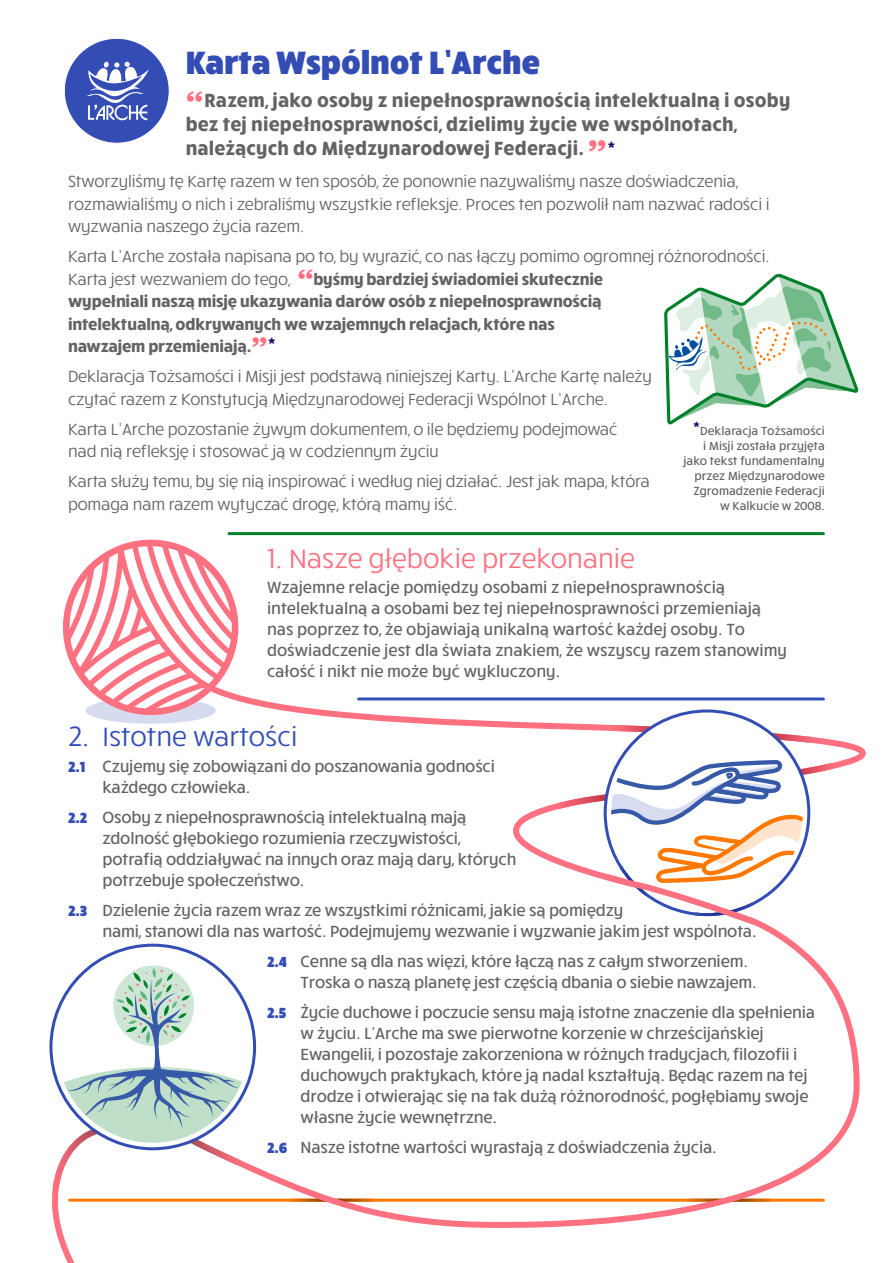
<style>
.page{position:relative;width:893px;height:1263px;background:#fff}
.page>*{position:absolute;margin:0;border:0;box-sizing:border-box;transform-origin:0 0}
.t1{font:900 33px "Ruck Sack";letter-spacing:-.005em;color:#334db5}
.t2{font:900 28.5px "Ruck Sack";color:#1c1269}
.t3{font:27px "Ruck Sack";color:#ff7080}
.t4{font:27px "Ruck Sack";color:#334db5}
.t5{font:700 19.5px/24px "Ruck Sack";letter-spacing:.01em;color:#636366}
.t6{font:500 16.5px/21px "Ruck Sack";letter-spacing:-.01em;color:#636366}
.t7{font:16.5px/22.5px "Ruck Sack";letter-spacing:-.01em;color:#636366}
.t8{font:700 16.5px/22.5px "Ruck Sack";letter-spacing:-.01em;color:#636366}
.t9{font:500 12px/15px "Ruck Sack";color:#636366;text-align:right}
.s1{font-family:"Clarendon URW";font-size:36px;color:#ff7080}
.s2{font-family:"Clarendon URW";font-size:39px;color:#ff7080}
.s3{font-weight:900;font-size:33px;color:#1c1269}
.s4{font-weight:400}
.s5{font-family:"Clarendon URW";font-size:33px;color:#ff7080}
.s6{font-size:28.5px}
.s7{font-weight:900;font-size:15px;color:#334db5}
</style>
<div class="page">
<hr style="left:229px;top:532px;width:594px;height:3px;background:#008029">
<svg style="left:63px;top:532px;width:201px;height:143px"></svg>
<svg style="left:52px;top:675px;width:814px;height:588px"></svg>
<div style="left:51px;top:945px;width:204px;height:204px;background:#fff;border-radius:50%"></div>
<svg style="left:52px;top:970px;width:197px;height:224px"></svg>
<div style="left:64px;top:38px;width:105px;height:105px;background:#334db5;border-radius:50%"></div>
<svg style="left:87px;top:61px;width:62px;height:59px"></svg>
<hr style="left:359px;top:697px;width:464px;height:3px;background:#334db5">
<div style="left:51px;top:945px;width:204px;height:204px;border:6px solid #fff;border-radius:50%"></div>
<svg style="left:664px;top:273px;width:195px;height:151px"></svg>
<svg style="left:554px;top:708px;width:282px;height:221px"></svg>
<h1 class="t1" style="left:186px;top:40px;width:356px">Karta Wspólnot L’Arche</h1>
<p class="t5" style="left:186px;top:87px;width:606px"><span class="s1">“</span>Razem, jako osoby z niepełnosprawnością intelektualną i osoby bez tej niepełnosprawności, dzielimy życie we wspólnotach, należących do Międzynarodowej Federacji. <span class="s2">”</span><span class="s3">*</span></p>
<p class="t7" style="left:68px;top:169px;width:703px">Stworzyliśmy tę Kartę razem w ten sposób, że ponownie nazywaliśmy nasze doświadczenia, rozmawialiśmy o nich i zebraliśmy wszystkie refleksje. Proces ten pozwolił nam nazwać radości i wyzwania naszego życia razem.</p>
<p class="t8" style="left:68px;top:244px;width:703px"><span class="s4">Karta L’Arche została napisana po to, by wyrazić, co nas łączy pomimo ogromnej różnorodności.<br>Karta jest wezwaniem do tego,</span> <span class="s5">“</span>byśmy bardziej świadomiei skutecznie<br>wypełniali naszą misję ukazywania darów osób z niepełnosprawnością<br>intelektualną, odkrywanych we wzajemnych relacjach, które nas<br>nawzajem przemieniają.<span class="s5">”</span><span class="s3">*</span></p>
<p class="t7" style="left:68px;top:364px;width:585px">Deklaracja Tożsamości i Misji jest podstawą niniejszej Karty. L’Arche Kartę należy czytać razem z Konstytucją Międzynarodowej Federacji Wspólnot L’Arche.</p>
<p class="t7" style="left:68px;top:417px;width:551px">Karta L’Arche pozostanie żywym dokumentem, o ile będziemy podejmować nad nią refleksję i stosować ją w codziennym życiu</p>
<p class="t7" style="left:68px;top:469px;width:583px">Karta służy temu, by się nią inspirować i według niej działać. Jest jak mapa, która pomaga nam razem wytyczać drogę, którą mamy iść.</p>
<h2 class="t2" style="left:693px;top:411px;width:9px">*</h2>
<p class="t9" style="left:683px;top:422px;width:143px">Deklaracja Tożsamości<br>i Misji została przyjęta jako tekst fundamentalny przez Międzynarodowe<br>Zgromadzenie Federacji w Kalkucie w 2008.</p>
<h3 class="t3" style="left:267px;top:540px;width:370px"><span class="s6">1.</span> Nasze głębokie przekonanie</h3>
<p class="t6" style="left:267px;top:576px;width:522px">Wzajemne relacje pomiędzy osobami z niepełnosprawnością intelektualną a osobami bez tej niepełnosprawności przemieniają nas poprzez to, że objawiają unikalną wartość każdej osoby. To doświadczenie jest dla świata znakiem, że wszyscy razem stanowimy całość i nikt nie może być wykluczony.</p>
<h3 class="t4" style="left:68px;top:718px;width:231px"><span class="s6">2.</span> Istotne wartości</h3>
<p class="t6" style="left:103px;top:754px;width:394px;text-indent:-35px"><span class="s7">2.1</span> Czujemy się zobowiązani do poszanowania godności każdego człowieka.</p>
<p class="t6" style="left:103px;top:805px;width:415px;text-indent:-35px"><span class="s7">2.2</span> Osoby z niepełnosprawnością intelektualną mają zdolność głębokiego rozumienia rzeczywistości, potrafią oddziaływać na innych oraz mają dary, których potrzebuje społeczeństwo.</p>
<p class="t6" style="left:103px;top:898px;width:656px;text-indent:-34px"><span class="s7">2.3</span> Dzielenie życia razem wraz ze wszystkimi różnicami, jakie są pomiędzy<br>nami, stanowi dla nas wartość. Podejmujemy wezwanie i wyzwanie jakim jest wspólnota.</p>
<p class="t6" style="left:301px;top:949px;width:458px;text-indent:-34px"><span class="s7">2.4</span> Cenne są dla nas więzi, które łączą nas z całym stworzeniem.<br>Troska o naszą planetę jest częścią dbania o siebie nawzajem.</p>
<p class="t6" style="left:300px;top:1000px;width:516px;text-indent:-33px"><span class="s7">2.5</span> Życie duchowe i poczucie sensu mają istotne znaczenie dla spełnienia w życiu. L’Arche ma swe pierwotne korzenie w chrześcijańskiej Ewangelii, i pozostaje zakorzeniona w różnych tradycjach, filozofii i duchowych praktykach, które ją nadal kształtują. Będąc razem na tej drodze i otwierając się na tak dużą różnorodność, pogłębiamy swoje własne życie wewnętrzne.</p>
<p class="t6" style="left:267px;top:1135px;width:451px"><span class="s7">2.6</span> Nasze istotne wartości wyrastają z doświadczenia życia.</p>
</div>
